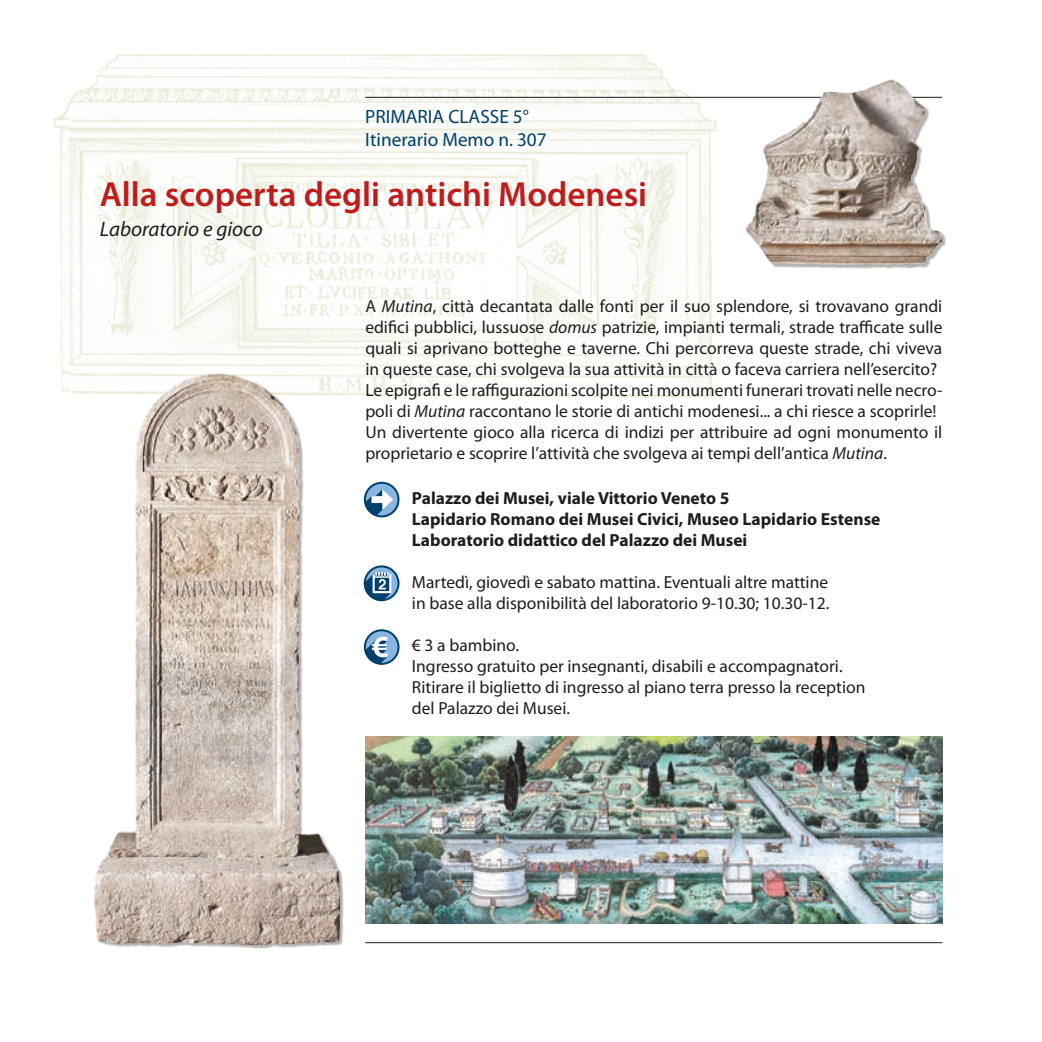
<style>
.page{position:relative;width:1042px;height:1042px;background:#fff}
.page>*{position:absolute;margin:0;border:0;box-sizing:border-box;transform-origin:0 0}
.t1{font:600 35px "Myriad Pro";color:#be1d1d}
.t2{font:italic 21px "Myriad Pro";color:#1d1d1b}
.t3{font:19.25px/23.1px "Myriad Pro";color:#00406d}
.t4{font:17.5px/21px "Myriad Pro";color:#1d1d1b}
.t5{font:700 17.5px/21px "Myriad Pro";color:#1d1d1b}
.s1{font-style:italic}
</style>
<div class="page">
<img style="left:53px;top:54px;width:667px;height:344px">
<hr style="left:365px;top:942px;width:577px;height:1px;background:#1d1d1b">
<hr style="left:365px;top:97px;width:577px;height:1px;background:#1d1d1b">
<svg style="left:364px;top:565px;width:35px;height:36px"></svg>
<svg style="left:366px;top:567px;width:31px;height:32px"></svg>
<svg style="left:364px;top:572px;width:27px;height:29px"></svg>
<svg style="left:364px;top:482px;width:35px;height:35px"></svg>
<div style="left:366px;top:484px;width:31px;height:31px;background:#8ab5e1;border-radius:50%"></div>
<svg style="left:365px;top:489px;width:28px;height:27px"></svg>
<svg style="left:364px;top:629px;width:35px;height:36px"></svg>
<div style="left:366px;top:631px;width:31px;height:32px;background:#8ab5e1;border-radius:50%"></div>
<svg style="left:365px;top:637px;width:23px;height:27px"></svg>
<img style="left:365px;top:737px;width:577px;height:187px">
<div style="left:94px;top:374px;width:250px;height:575px;background:#1d1d1b;opacity:.35"></div>
<img style="left:94px;top:373px;width:246px;height:572px">
<div style="left:746px;top:80px;width:200px;height:189px;background:#1d1d1b;opacity:.35"></div>
<img style="left:804px;top:80px;width:86px;height:42px">
<p class="t3" style="left:365px;top:105px;width:183px">PRIMARIA CLASSE 5°<br>Itinerario Memo n. 307</p>
<h1 class="t1" style="left:100px;top:172px;width:549px">Alla scoperta degli antichi Modenesi</h1>
<p class="t2" style="left:100px;top:216px;width:165px">Laboratorio e gioco</p>
<p class="t4" style="left:365px;top:295px;width:578px">A <span class="s1">Mutina</span>, città decantata dalle fonti per il suo splendore, si trovavano grandi edifici pubblici, lussuose <span class="s1">domus</span> patrizie, impianti termali, strade trafficate sulle quali si aprivano botteghe e taverne. Chi percorreva queste strade, chi viveva in queste case, chi svolgeva la sua attività in città o faceva carriera nell’esercito?<br>Le epigrafi e le raffigurazioni scolpite nei monumenti funerari trovati nelle necro&shy;poli di <span class="s1">Mutina</span> raccontano le storie di antichi modenesi... a chi riesce a scoprirle!<br>Un divertente gioco alla ricerca di indizi per attribuire ad ogni monumento il proprietario e scoprire l’attività che svolgeva ai tempi dell’antica <span class="s1">Mutina</span>.</p>
<p class="t5" style="left:412px;top:487px;width:470px">Palazzo dei Musei, viale Vittorio Veneto 5<br>Lapidario Romano dei Musei Civici, Museo Lapidario Estense<br>Laboratorio didattico del Palazzo dei Musei</p>
<p class="t4" style="left:412px;top:571px;width:419px">Martedì, giovedì e sabato mattina. Eventuali altre mattine in base alla disponibilità del laboratorio 9-10.30; 10.30-12.</p>
<p class="t4" style="left:412px;top:634px;width:455px">€ 3 a bambino.<br>Ingresso gratuito per insegnanti, disabili e accompagnatori.<br>Ritirare il biglietto di ingresso al piano terra presso la reception del Palazzo dei Musei.</p>
</div>
